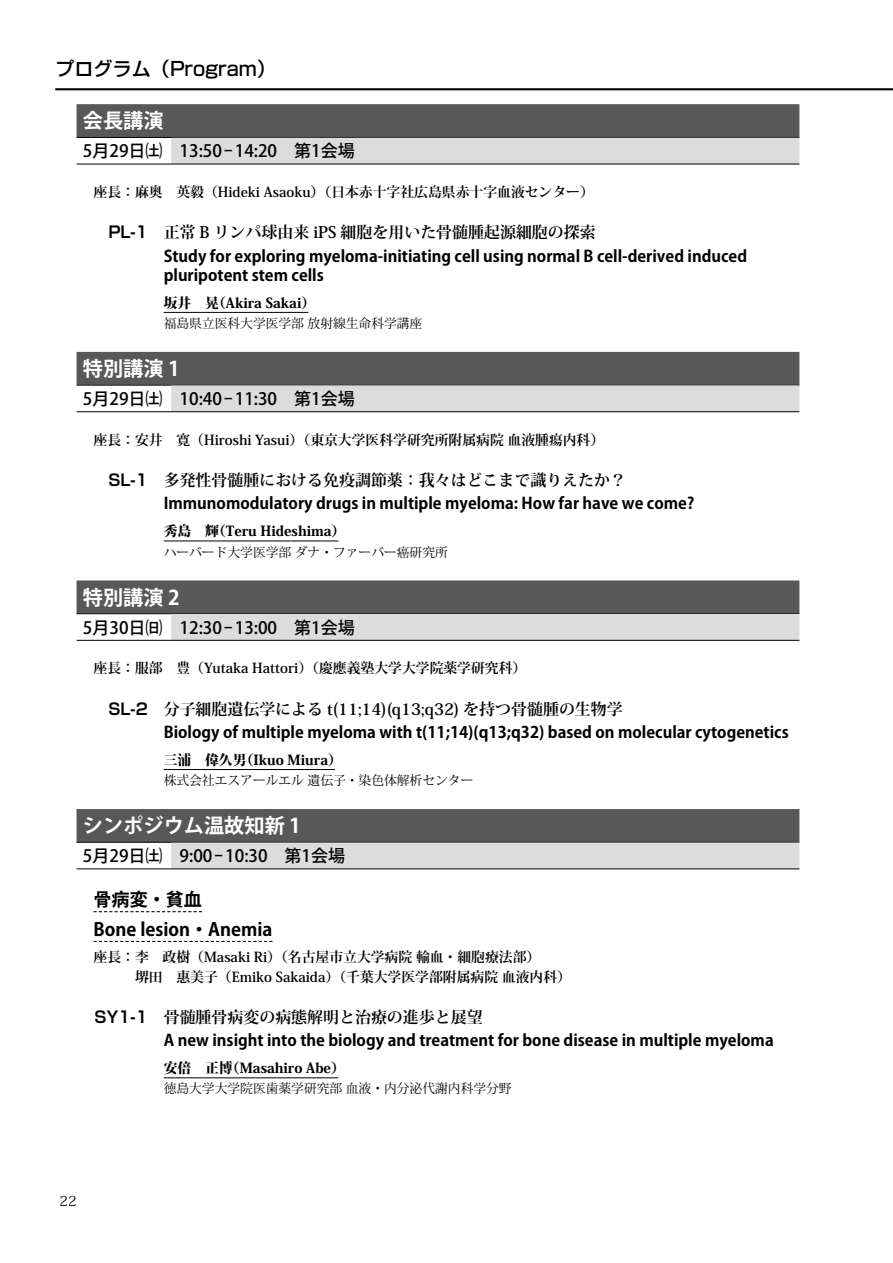
<style>
.page{position:relative;width:893px;height:1263px;background:#fff}
.page>*{position:absolute;margin:0;border:0;box-sizing:border-box;transform-origin:0 0}
.t1{font:700 20.25px "Koz Go Pro";color:#fff}
.t2{font:500 19.2px "Shin Go Pro";color:#000}
.t3{font:700 18px/29.7px "Koz Go Pro";color:#000}
.t4{font:500 16.95px "Koz Go Pro";color:#000}
.t5{font:700 15.9px/19.2px "Koz Go Pro";color:#000}
.t6{font:700 15.9px "Koz Min Pr 6 N";color:#000}
.t7{font:700 13.8px/20.2px "Koz Min Pr 6 N";color:#000}
.t8{font:800 13.8px "Koz Min Pr 6 N";color:#000}
.t9{font:13.8px "Koz Min Pro";color:#000}
.t10{font:12.75px "Koz Min Pro";color:#000}
.s1{font-family:"Shin Go Pr 6 N De"}
</style>
<div class="page">
<hr style="left:55px;top:88px;width:838px;height:2px;background:#000">
<div style="left:77px;top:104px;width:722px;height:33px;background:#595858"></div>
<hr style="left:77px;top:137px;width:722px;height:1px;background:#000">
<div style="left:171px;top:138px;width:628px;height:26px;background:#dcdcdc"></div>
<hr style="left:77px;top:164px;width:722px;height:1px;background:#000">
<hr style="left:164px;top:312px;width:144px;height:1px;background:#000">
<div style="left:77px;top:352px;width:722px;height:33px;background:#595858"></div>
<hr style="left:77px;top:385px;width:722px;height:1px;background:#000">
<div style="left:171px;top:385px;width:628px;height:27px;background:#dcdcdc"></div>
<hr style="left:77px;top:411px;width:722px;height:1px;background:#000">
<hr style="left:164px;top:540px;width:174px;height:1px;background:#000">
<div style="left:77px;top:580px;width:722px;height:33px;background:#595858"></div>
<hr style="left:77px;top:613px;width:722px;height:1px;background:#000">
<div style="left:171px;top:614px;width:628px;height:26px;background:#dcdcdc"></div>
<hr style="left:77px;top:640px;width:722px;height:1px;background:#000">
<hr style="left:164px;top:769px;width:171px;height:1px;background:#000">
<div style="left:77px;top:809px;width:722px;height:33px;background:#595858"></div>
<hr style="left:77px;top:842px;width:722px;height:1px;background:#000">
<div style="left:171px;top:843px;width:628px;height:26px;background:#dcdcdc"></div>
<hr style="left:77px;top:868px;width:722px;height:1px;background:#000">
<svg style="left:94px;top:911px;width:108px;height:1px"></svg>
<svg style="left:94px;top:941px;width:178px;height:1px"></svg>
<hr style="left:164px;top:1077px;width:174px;height:1px;background:#000">
<p class="t2" style="left:55px;top:53px;width:222px">プログラム（Program）</p>
<p class="t1" style="left:83px;top:108px;width:82px">会長講演</p>
<p class="t4" style="left:83px;top:140px;width:273px">5月29日㈯ 13:50 - 14:20 第1会場</p>
<p class="t7" style="left:94px;top:182px;width:502px">座長：麻奥　英毅（Hideki Asaoku）（日本赤十字社広島県赤十字血液センター）</p>
<p class="t6" style="left:108px;top:224px;width:489px"><span class="s1">PL-1</span> 正常 B リンパ球由来 iPS 細胞を用いた骨髄腫起源細胞の探索</p>
<p class="t5" style="left:164px;top:247px;width:585px">Study for exploring myeloma-initiating cell using normal B cell-derived induced pluripotent stem cells</p>
<p class="t8" style="left:164px;top:295px;width:153px">坂井　晃（Akira Sakai）</p>
<p class="t10" style="left:164px;top:314px;width:260px">福島県立医科大学医学部 放射線生命科学講座</p>
<p class="t1" style="left:83px;top:356px;width:98px">特別講演 1</p>
<p class="t4" style="left:83px;top:388px;width:273px">5月29日㈯ 10:40 - 11:30 第1会場</p>
<p class="t7" style="left:94px;top:430px;width:512px">座長：安井　寛（Hiroshi Yasui）（東京大学医科学研究所附属病院 血液腫瘍内科）</p>
<p class="t6" style="left:108px;top:471px;width:519px"><span class="s1">SL-1</span> 多発性骨髄腫における免疫調節薬：我々はどこまで識りえたか？</p>
<p class="t5" style="left:164px;top:495px;width:532px">Immunomodulatory drugs in multiple myeloma: How far have we come?</p>
<p class="t8" style="left:164px;top:523px;width:183px">秀島　輝（Teru Hideshima）</p>
<p class="t10" style="left:164px;top:543px;width:286px">ハーバード大学医学部 ダナ・ファーバー癌研究所</p>
<p class="t1" style="left:83px;top:584px;width:98px">特別講演 2</p>
<p class="t4" style="left:83px;top:617px;width:273px">5月30日㈰ 12:30 - 13:00 第1会場</p>
<p class="t7" style="left:94px;top:658px;width:434px">座長：服部　豊（Yutaka Hattori）（慶應義塾大学大学院薬学研究科）</p>
<p class="t6" style="left:108px;top:700px;width:516px"><span class="s1">SL-2</span> 分子細胞遺伝学による t(11;14)(q13;q32) を持つ骨髄腫の生物学</p>
<p class="t5" style="left:164px;top:724px;width:627px">Biology of multiple myeloma with t(11;14)(q13;q32) based on molecular cytogenetics</p>
<p class="t8" style="left:164px;top:752px;width:180px">三浦　偉久男（Ikuo Miura）</p>
<p class="t10" style="left:164px;top:771px;width:311px">株式会社エスアールエル 遺伝子･染色体解析センター</p>
<p class="t1" style="left:83px;top:813px;width:219px">シンポジウム温故知新 1</p>
<p class="t4" style="left:83px;top:845px;width:264px">5月29日㈯ 9:00 - 10:30 第1会場</p>
<p class="t3" style="left:94px;top:885px;width:180px">骨病変・貧血<br>Bone lesion・Anemia</p>
<p class="t7" style="left:94px;top:947px;width:479px">座長：李　政樹（Masaki Ri）（名古屋市立大学病院 輸血・細胞療法部）<br>　　　堺田　惠美子（Emiko Sakaida）（千葉大学医学部附属病院 血液内科）</p>
<p class="t6" style="left:94px;top:1008px;width:390px"><span class="s1">SY1-1</span> 骨髄腫骨病変の病態解明と治療の進歩と展望</p>
<p class="t5" style="left:164px;top:1032px;width:611px">A new insight into the biology and treatment for bone disease in multiple myeloma</p>
<p class="t8" style="left:164px;top:1060px;width:183px">安倍　正博（Masahiro Abe）</p>
<p class="t10" style="left:164px;top:1080px;width:349px">徳島大学大学院医歯薬学研究部 血液・内分泌代謝内科学分野</p>
<p class="t9" style="left:60px;top:1191px;width:18px">22</p>
</div>
